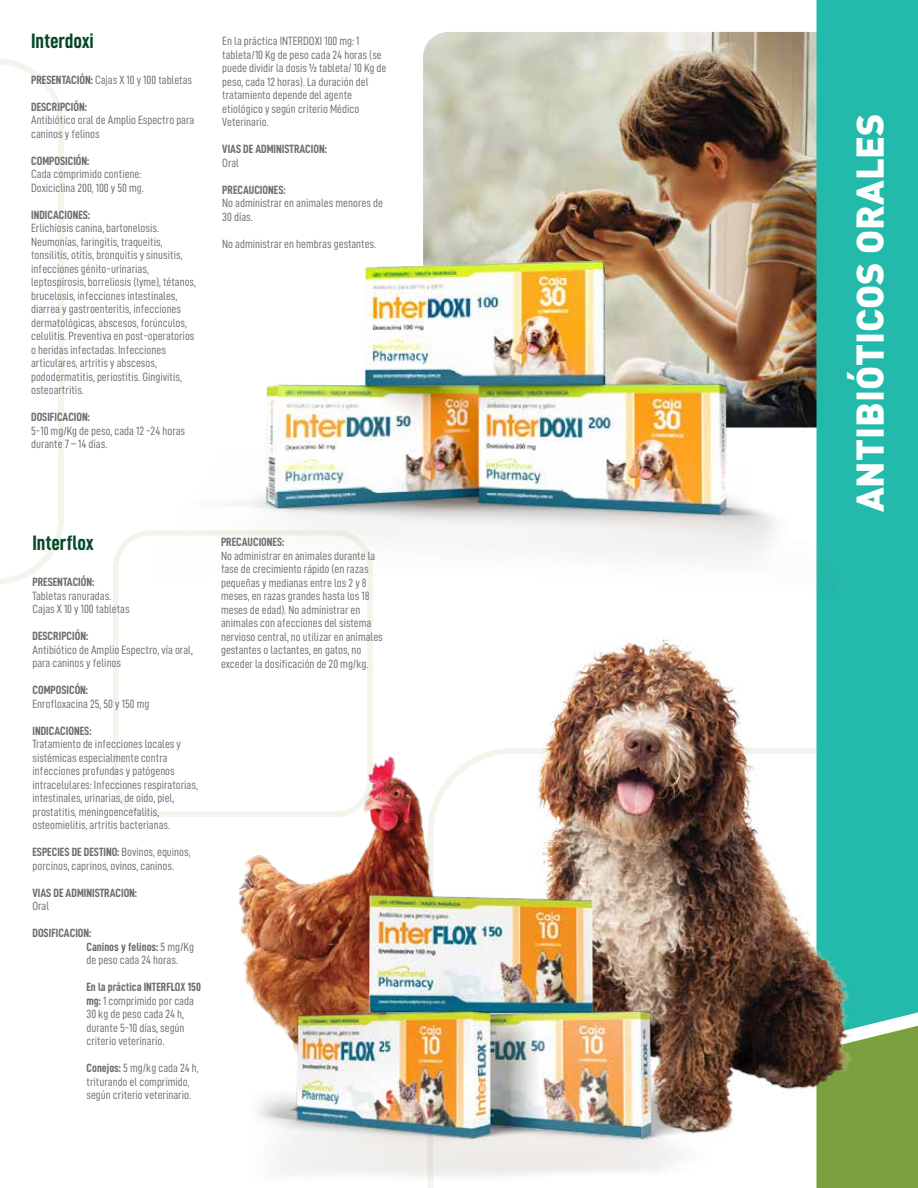
<style>
.page{position:relative;width:918px;height:1188px;background:#fff}
.page>*{position:absolute;margin:0;border:0;box-sizing:border-box;transform-origin:0 0}
.t1{font:900 37.8px "DIN";color:#fff}
.t2{font:21px "D DIN Condensed Bold";letter-spacing:-.005em;color:#064927}
.t3{font:12px/13.5px "D DIN Condensed";color:#6d6e71}
.t4{font:12px/13.5px "D DIN Condensed Bold";color:#6d6e71}
.s1{font-family:"D DIN Condensed Bold"}
.s2{font-family:"D DIN Condensed"}
</style>
<div class="page">
<svg style="left:0;top:59px;width:64px;height:525px"></svg>
<div style="left:113px;top:530px;width:260px;height:287px;border:6px solid #7ca03e;border-radius:35px"></div>
<img style="left:423px;top:32px;width:394px;height:98px">
<div style="left:817px;top:0;width:101px;height:1026px;background:#24baab"></div>
<div style="left:817px;top:1026px;width:101px;height:162px;background:#7ca03e"></div>
<img style="left:492px;top:629px;width:386px;height:521px">
<img style="left:239px;top:756px;width:198px;height:74px">
<img style="left:0;top:163px;width:4px;height:393px">
<img style="left:157px;top:130px;width:679px;height:509px">
<img style="left:238px;top:830px;width:512px;height:358px">
<h2 class="t2" style="left:31px;top:29px;width:64px">Interdoxi</h2>
<p class="t3" style="left:31px;top:72px;width:163px"><span class="s1">PRESENTACIÓN:</span> Cajas X 10 y 100 tabletas</p>
<p class="t4" style="left:31px;top:99px;width:57px">DESCRIPCIÓN:</p>
<p class="t3" style="left:31px;top:113px;width:165px">Antibiótico oral de Amplio Espectro para caninos y felinos</p>
<p class="t4" style="left:31px;top:153px;width:60px">COMPOSICIÓN:</p>
<p class="t3" style="left:31px;top:167px;width:114px">Cada comprimido contiene:<br>Doxiciclina 200, 100 y 50 mg.</p>
<p class="t4" style="left:31px;top:207px;width:60px">INDICACIONES:</p>
<p class="t3" style="left:31px;top:221px;width:166px">Erlichiosis canina, bartonelosis.<br>Neumonías, faringitis, traqueitis, tonsilitis, otitis, bronquitis y sinusitis, infecciones génito-urinarias, leptospirosis, borreliosis (lyme), tétanos, brucelosis, infecciones intestinales, diarrea y gastroenteritis, infecciones dermatológicas, abscesos, forúnculos, celulitis. Preventiva en post-operatorios o heridas infectadas. Infecciones articulares, artritis y abscesos, pododermatitis, periostitis. Gingivitis, osteoartritis.</p>
<p class="t4" style="left:31px;top:410px;width:60px">DOSIFICACION:</p>
<p class="t3" style="left:31px;top:423px;width:156px">5-10 mg/Kg de peso, cada 12 -24 horas durante 7 – 14 días.</p>
<p class="t3" style="left:222px;top:34px;width:166px">En la práctica INTERDOXI 100 mg: 1 tableta/10 Kg de peso cada 24 horas (se puede dividir la dosis ½ tableta/ 10 Kg de peso, cada 12 horas). La duración del tratamiento depende del agente etiológico y según criterio Médico<br>Veterinario.</p>
<p class="t4" style="left:222px;top:142px;width:106px">VIAS DE ADMINISTRACION:</p>
<p class="t3" style="left:222px;top:156px;width:18px">Oral</p>
<p class="t4" style="left:222px;top:183px;width:65px">PRECAUCIONES:</p>
<p class="t3" style="left:222px;top:196px;width:162px">No administrar en animales menores de<br>30 días.</p>
<p class="t3" style="left:222px;top:237px;width:155px">No administrar en hembras gestantes.</p>
<h2 class="t2" style="left:32px;top:531px;width:63px">Interflox</h2>
<p class="t4" style="left:32px;top:575px;width:63px">PRESENTACIÓN:</p>
<p class="t3" style="left:32px;top:588px;width:99px">Tabletas ranuradas.<br>Cajas X 10 y 100 tabletas</p>
<p class="t4" style="left:32px;top:629px;width:57px">DESCRIPCIÓN:</p>
<p class="t3" style="left:32px;top:642px;width:162px">Antibiótico de Amplio Espectro, vía oral, para caninos y felinos</p>
<p class="t4" style="left:32px;top:683px;width:57px">COMPOSICÓN:</p>
<p class="t3" style="left:32px;top:696px;width:118px">Enrofloxacina 25, 50 y 150 mg</p>
<p class="t4" style="left:32px;top:723px;width:60px">INDICACIONES:</p>
<p class="t3" style="left:32px;top:737px;width:167px">Tratamiento de infecciones locales y sistémicas especialmente contra infecciones profundas y patógenos intracelulares: Infecciones respiratorias, intestinales, urinarias, de oído, piel, prostatitis, meningoencefalitis, osteomielitis, artritis bacterianas.</p>
<p class="t4" style="left:32px;top:845px;width:160px">ESPECIES DE DESTINO: <span class="s2">Bovinos, equinos,</span></p>
<p class="t3" style="left:32px;top:858px;width:143px">porcinos, caprinos, ovinos, caninos.</p>
<p class="t4" style="left:32px;top:885px;width:106px">VIAS DE ADMINISTRACION:</p>
<p class="t3" style="left:32px;top:899px;width:18px">Oral</p>
<p class="t4" style="left:86px;top:926px;width:109px;text-indent:-54px">DOSIFICACION:<br>Caninos y felinos: <span class="s2">5 mg/Kg</span></p>
<p class="t3" style="left:86px;top:953px;width:93px">de peso cada 24 horas.</p>
<p class="t4" style="left:86px;top:980px;width:116px">En la práctica INTERFLOX 150</p>
<p class="t3" style="left:86px;top:993px;width:109px"><span class="s1">mg:</span> 1 comprimido por cada<br>30 kg de peso cada 24 h, durante 5-10 días, según criterio veterinario.</p>
<p class="t3" style="left:86px;top:1061px;width:114px"><span class="s1">Conejos:</span> 5 mg/kg cada 24 h, triturando el comprimido, según criterio veterinario.</p>
<p class="t4" style="left:221px;top:535px;width:65px">PRECAUCIONES:</p>
<p class="t3" style="left:221px;top:549px;width:163px">No administrar en animales durante la fase de crecimiento rápido (en razas pequeñas y medianas entre los 2 y 8 meses, en razas grandes hasta los 18 meses de edad). No administrar en animales con afecciones del sistema nervioso central, no utilizar en animales gestantes o lactantes, en gatos, no exceder la dosificación de 20 mg/kg.</p>
<h1 class="t1" style="left:845px;top:512px;width:401px;rotate:-90deg">ANTIBIÓTICOS ORALES</h1>
</div>
